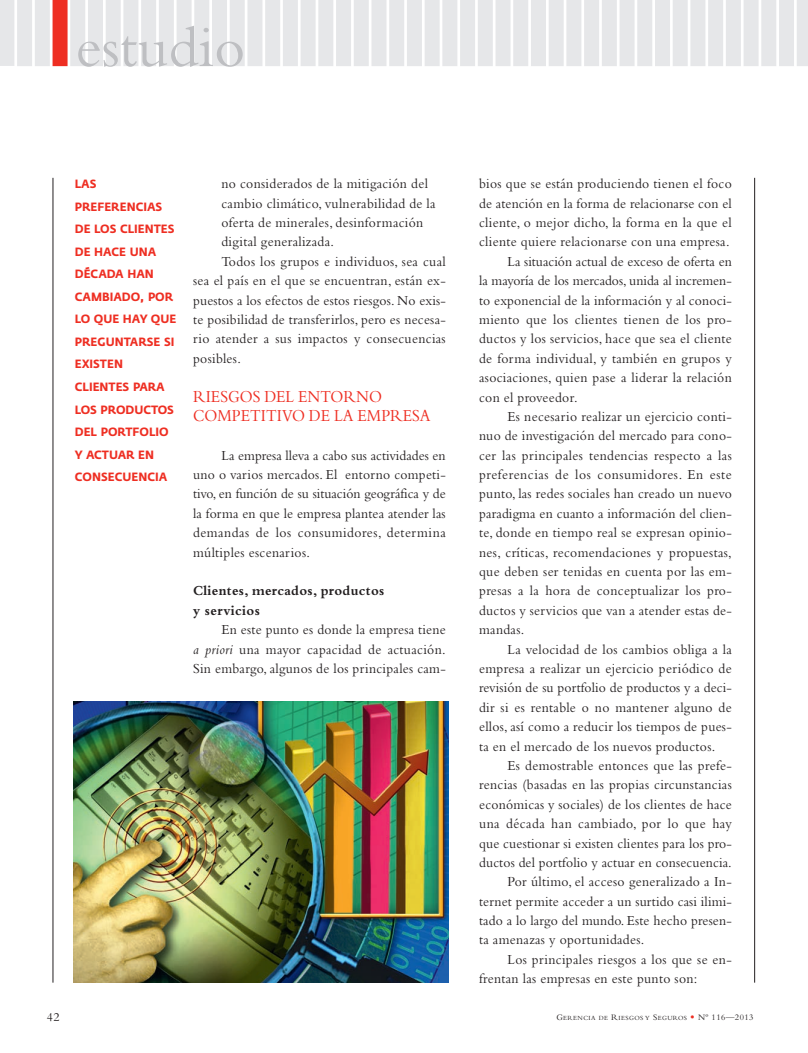
<style>
.page{position:relative;width:808px;height:1053px;background:#fff}
.page>*{position:absolute;margin:0;border:0;box-sizing:border-box;transform-origin:0 0}
.t1{font:60px "Bembo";color:#bebfc2}
.t2{font:17.5px/19.4px "Bembo";color:#ee2e22;scale:.9 1}
.t3{font:14.38px/19.4px "Bembo";letter-spacing:.025em;color:#231f20;text-align:justify;scale:.95 1}
.t4{font:14.38px "Bembo";color:#231f20;scale:.95 1}
.t5{font:14.38px "Bembo";letter-spacing:.005em;color:#231f20;scale:.95 1}
.t6{font:700 14.38px "Bembo";letter-spacing:.025em;color:#231f20;scale:.95 1}
.t7{font:14.38px "Bembo";letter-spacing:.045em;color:#231f20;scale:.95 1}
.t8{font:12.5px "Bembo";color:#231f20}
.t9{font:700 11.88px/22.5px "Fedra Sans";color:#ee2e22;scale:.95 1}
.t10{font:6.5px "Bembo";letter-spacing:.065em;color:#231f20}
.s1{font-style:italic}
.s2{font-size:8.75px}
.s3{font-family:"Goudy";font-size:8.75px;color:#ee2e22}
</style>
<div class="page">
<hr style="left:53px;top:178px;width:1px;height:804px;background:#231f20">
<hr style="left:754px;top:178px;width:1px;height:804px;background:#231f20">
<div style="left:17px;top:0;width:15px;height:66px;background:#e6e7e9"></div>
<div style="left:35px;top:0;width:15px;height:66px;background:#e6e7e9"></div>
<div style="left:53px;top:0;width:15px;height:66px;background:#ee2e22"></div>
<div style="left:70px;top:0;width:15px;height:66px;background:#e6e7e9"></div>
<div style="left:88px;top:0;width:15px;height:66px;background:#e6e7e9"></div>
<div style="left:106px;top:0;width:15px;height:66px;background:#e6e7e9"></div>
<div style="left:123px;top:0;width:15px;height:66px;background:#e6e7e9"></div>
<div style="left:141px;top:0;width:15px;height:66px;background:#e6e7e9"></div>
<div style="left:159px;top:0;width:15px;height:66px;background:#e6e7e9"></div>
<div style="left:177px;top:0;width:15px;height:66px;background:#e6e7e9"></div>
<div style="left:194px;top:0;width:15px;height:66px;background:#e6e7e9"></div>
<div style="left:212px;top:0;width:15px;height:66px;background:#e6e7e9"></div>
<div style="left:230px;top:0;width:15px;height:66px;background:#e6e7e9"></div>
<div style="left:247px;top:0;width:15px;height:66px;background:#e6e7e9"></div>
<div style="left:265px;top:0;width:15px;height:66px;background:#e6e7e9"></div>
<div style="left:283px;top:0;width:15px;height:66px;background:#e6e7e9"></div>
<div style="left:301px;top:0;width:15px;height:66px;background:#e6e7e9"></div>
<div style="left:318px;top:0;width:15px;height:66px;background:#e6e7e9"></div>
<div style="left:336px;top:0;width:15px;height:66px;background:#e6e7e9"></div>
<div style="left:354px;top:0;width:15px;height:66px;background:#e6e7e9"></div>
<div style="left:371px;top:0;width:15px;height:66px;background:#e6e7e9"></div>
<div style="left:389px;top:0;width:15px;height:66px;background:#e6e7e9"></div>
<div style="left:407px;top:0;width:15px;height:66px;background:#e6e7e9"></div>
<div style="left:425px;top:0;width:15px;height:66px;background:#e6e7e9"></div>
<div style="left:442px;top:0;width:15px;height:66px;background:#e6e7e9"></div>
<div style="left:460px;top:0;width:15px;height:66px;background:#e6e7e9"></div>
<div style="left:478px;top:0;width:15px;height:66px;background:#e6e7e9"></div>
<div style="left:495px;top:0;width:15px;height:66px;background:#e6e7e9"></div>
<div style="left:513px;top:0;width:15px;height:66px;background:#e6e7e9"></div>
<div style="left:531px;top:0;width:15px;height:66px;background:#e6e7e9"></div>
<div style="left:549px;top:0;width:15px;height:66px;background:#e6e7e9"></div>
<div style="left:566px;top:0;width:15px;height:66px;background:#e6e7e9"></div>
<div style="left:584px;top:0;width:15px;height:66px;background:#e6e7e9"></div>
<div style="left:602px;top:0;width:15px;height:66px;background:#e6e7e9"></div>
<div style="left:619px;top:0;width:15px;height:66px;background:#e6e7e9"></div>
<div style="left:637px;top:0;width:15px;height:66px;background:#e6e7e9"></div>
<div style="left:655px;top:0;width:15px;height:66px;background:#e6e7e9"></div>
<div style="left:673px;top:0;width:15px;height:66px;background:#e6e7e9"></div>
<div style="left:690px;top:0;width:15px;height:66px;background:#e6e7e9"></div>
<div style="left:708px;top:0;width:15px;height:66px;background:#e6e7e9"></div>
<div style="left:726px;top:0;width:15px;height:66px;background:#e6e7e9"></div>
<div style="left:743px;top:0;width:15px;height:66px;background:#e6e7e9"></div>
<div style="left:761px;top:0;width:15px;height:66px;background:#e6e7e9"></div>
<div style="left:797px;top:0;width:11px;height:66px;background:#e6e7e9"></div>
<div style="left:779px;top:0;width:15px;height:66px;background:#e6e7e9"></div>
<div style="left:0;top:0;width:14px;height:66px;background:#e6e7e9"></div>
<img style="left:74px;top:701px;width:375px;height:281px">
<p class="t1" style="left:75px;top:27px;width:172px">estudio</p>
<p class="t9" style="left:75px;top:174px;width:108px">LAS<br>PREFERENCIAS<br>DE LOS CLIENTES<br>DE HACE UNA<br>DÉCADA HAN<br>CAMBIADO, POR<br>LO QUE HAY QUE<br>PREGUNTARSE SI<br>EXISTEN<br>CLIENTES PARA<br>LOS PRODUCTOS<br>DEL PORTFOLIO<br>Y ACTUAR EN<br>CONSECUENCIA</p>
<p class="t3" style="left:221px;top:175px;width:219px">no considerados de la mitigación del</p>
<p class="t3" style="left:221px;top:195px;width:227px">cambio climático, vulnerabilidad de la</p>
<p class="t3" style="left:221px;top:214px;width:214px">oferta de minerales, desinformación</p>
<p class="t3" style="left:221px;top:234px;width:120px">digital generalizada.</p>
<p class="t3" style="left:221px;top:253px;width:238px">Todos los grupos e individuos, sea cual</p>
<p class="t3" style="left:193px;top:272px;width:267px">sea el país en el que se encuentran, están ex-</p>
<p class="t3" style="left:193px;top:292px;width:267px">puestos a los efectos de estos riesgos. No exis-</p>
<p class="t3" style="left:193px;top:311px;width:267px">te posibilidad de transferirlos, pero es necesa-</p>
<p class="t3" style="left:193px;top:331px;width:267px">rio atender a sus impactos y consecuencias</p>
<p class="t3" style="left:193px;top:350px;width:52px">posibles.</p>
<p class="t2" style="left:193px;top:388px;width:265px">RIESGOS DEL ENTORNO<br>COMPETITIVO DE LA EMPRESA</p>
<p class="t3" style="left:193px;top:447px;width:267px;text-indent:28px">La empresa lleva a cabo sus actividades en uno o varios mercados. El entorno competi&shy;tivo, en función de su situación geográfica y de la forma en que le empresa plantea atender las demandas de los consumidores, determina múltiples escenarios.</p>
<p class="t6" style="left:193px;top:586px;width:203px">Clientes, mercados, productos</p>
<p class="t6" style="left:193px;top:605px;width:72px">y servicios</p>
<p class="t3" style="left:221px;top:621px;width:238px">En este punto es donde la empresa tiene</p>
<p class="t3" style="left:193px;top:641px;width:267px"><span class="s1">a priori</span> una mayor capacidad de actuación.</p>
<p class="t3" style="left:193px;top:660px;width:267px">Sin embargo, algunos de los principales cam-</p>
<p class="t3" style="left:479px;top:175px;width:267px">bios que se están produciendo tienen el foco</p>
<p class="t3" style="left:479px;top:195px;width:267px">de atención en la forma de relacionarse con el</p>
<p class="t3" style="left:479px;top:214px;width:267px">cliente, o mejor dicho, la forma en la que el</p>
<p class="t3" style="left:479px;top:234px;width:265px">cliente quiere relacionarse con una empresa.</p>
<p class="t4" style="left:507px;top:256px;width:238px">La situación actual de exceso de oferta en</p>
<p class="t4" style="left:479px;top:276px;width:267px">la mayoría de los mercados, unida al incremen-</p>
<p class="t3" style="left:479px;top:292px;width:267px">to exponencial de la información y al conoci-</p>
<p class="t3" style="left:479px;top:311px;width:267px">miento que los clientes tienen de los pro-</p>
<p class="t3" style="left:479px;top:331px;width:267px">ductos y los servicios, hace que sea el cliente</p>
<p class="t3" style="left:479px;top:350px;width:267px">de forma individual, y también en grupos y</p>
<p class="t3" style="left:479px;top:369px;width:267px">asociaciones, quien pase a liderar la relación</p>
<p class="t3" style="left:479px;top:389px;width:105px">con el proveedor.</p>
<p class="t3" style="left:507px;top:408px;width:238px">Es necesario realizar un ejercicio conti-</p>
<p class="t3" style="left:479px;top:427px;width:267px">nuo de investigación del mercado para cono-</p>
<p class="t3" style="left:479px;top:447px;width:267px">cer las principales tendencias respecto a las</p>
<p class="t7" style="left:479px;top:469px;width:267px">preferencias de los consumidores. En este</p>
<p class="t3" style="left:479px;top:486px;width:267px">punto, las redes sociales han creado un nuevo</p>
<p class="t3" style="left:479px;top:505px;width:267px">paradigma en cuanto a información del clien-</p>
<p class="t3" style="left:479px;top:524px;width:267px">te, donde en tiempo real se expresan opinio-</p>
<p class="t3" style="left:479px;top:544px;width:267px">nes, críticas, recomendaciones y propuestas,</p>
<p class="t3" style="left:479px;top:563px;width:267px">que deben ser tenidas en cuenta por las em-</p>
<p class="t3" style="left:479px;top:582px;width:267px">presas a la hora de conceptualizar los pro-</p>
<p class="t3" style="left:479px;top:602px;width:267px">ductos y servicios que van a atender estas de-</p>
<p class="t3" style="left:479px;top:621px;width:49px">mandas.</p>
<p class="t3" style="left:507px;top:641px;width:238px">La velocidad de los cambios obliga a la</p>
<p class="t3" style="left:479px;top:660px;width:267px">empresa a realizar un ejercicio periódico de</p>
<p class="t5" style="left:479px;top:683px;width:267px">revisión de su portfolio de productos y a deci-</p>
<p class="t3" style="left:479px;top:699px;width:267px">dir si es rentable o no mantener alguno de</p>
<p class="t3" style="left:479px;top:718px;width:267px">ellos, así como a reducir los tiempos de pues-</p>
<p class="t3" style="left:479px;top:737px;width:250px">ta en el mercado de los nuevos productos.</p>
<p class="t3" style="left:507px;top:757px;width:238px">Es demostrable entonces que las prefe-</p>
<p class="t3" style="left:479px;top:776px;width:267px">rencias (basadas en las propias circunstancias</p>
<p class="t3" style="left:479px;top:796px;width:267px">económicas y sociales) de los clientes de hace</p>
<p class="t3" style="left:479px;top:815px;width:267px">una década han cambiado, por lo que hay</p>
<p class="t3" style="left:479px;top:834px;width:267px">que cuestionar si existen clientes para los pro-</p>
<p class="t3" style="left:479px;top:854px;width:267px">ductos del portfolio y actuar en consecuencia.</p>
<p class="t3" style="left:507px;top:873px;width:238px">Por último, el acceso generalizado a In-</p>
<p class="t3" style="left:479px;top:892px;width:267px">ternet permite acceder a un surtido casi ilimi-</p>
<p class="t3" style="left:479px;top:912px;width:267px">tado a lo largo del mundo. Este hecho presen-</p>
<p class="t3" style="left:479px;top:931px;width:175px">ta amenazas y oportunidades.</p>
<p class="t3" style="left:507px;top:951px;width:238px">Los principales riesgos a los que se en-</p>
<p class="t3" style="left:479px;top:970px;width:231px">frentan las empresas en este punto son:</p>
<p class="t8" style="left:47px;top:1013px;width:14px">42</p>
<p class="t10" style="left:556px;top:1015px;width:199px"><span class="s2">G</span>ERENCIA DE <span class="s2">R</span>IESGOS Y <span class="s2">S</span>EGUROS <span class="s3">•</span> <span class="s2">Nº 116—2013</span></p>
</div>
